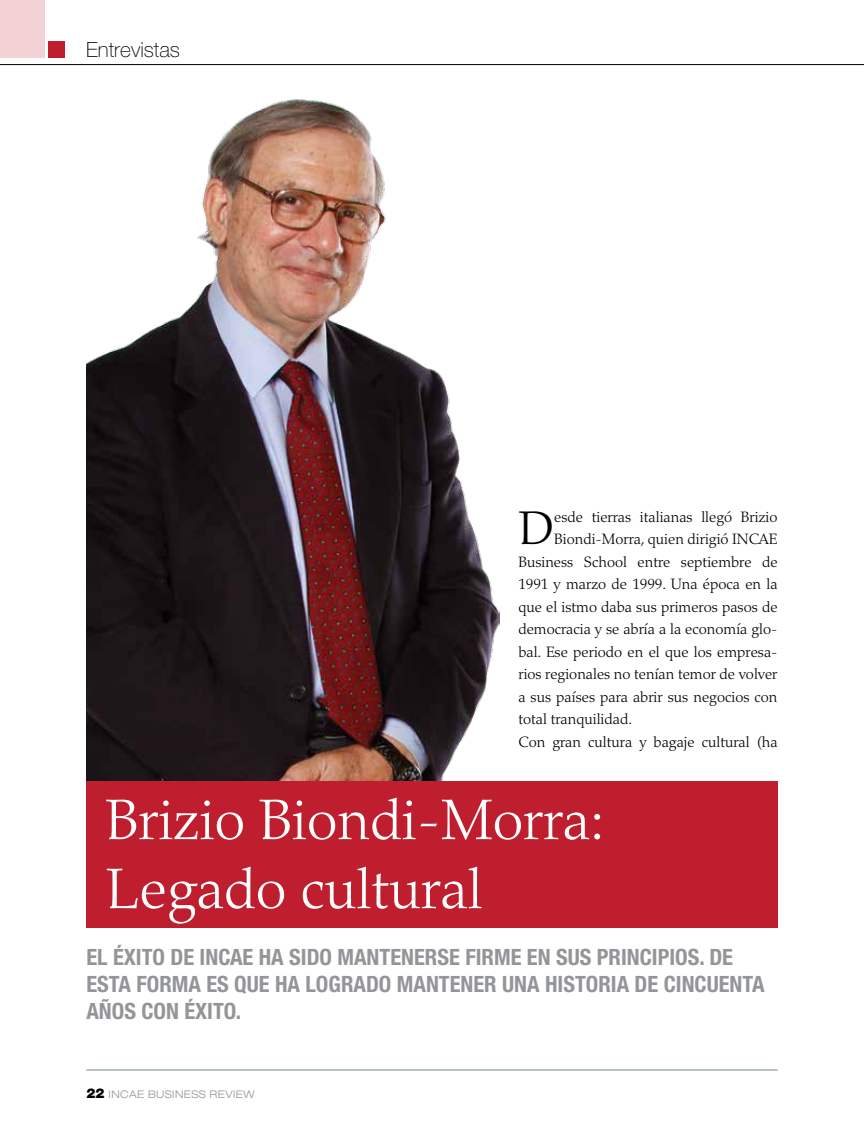
<style>
.page{position:relative;width:864px;height:1134px;background:#fff}
.page>*{position:absolute;margin:0;border:0;box-sizing:border-box;transform-origin:0 0}
.t1{font:300 57px/69px "Palatino";color:#fff}
.t2{font:300 47.1px "Palatino";color:#000}
.t3{font:700 condensed 22.5px "Helvetica Neue";color:#939598}
.t4{font:100 21px "Helvetica Neue";color:#000}
.t5{font:300 15px "Palatino";color:#000}
.t6{font:300 expanded 10.5px "Helvetica Neue";letter-spacing:.04em;color:#939598}
.s1{font-weight:900;font-stretch:normal;font-size:13.5px;color:#000}
</style>
<div class="page">
<div style="left:48px;top:41px;width:17px;height:17px;background:#be1e2d"></div>
<div style="left:0;top:0;width:44px;height:57px;background:#f2d2d5"></div>
<img style="left:86px;top:99px;width:414px;height:682px">
<div style="left:87px;top:781px;width:691px;height:146px;background:#be1e2d"></div>
<hr style="left:86px;top:1069px;width:692px;height:2px;background:#a1b0b4">
<hr style="left:0;top:64px;width:864px;height:1px;background:#000">
<h3 class="t4" style="left:86px;top:38px;width:95px">Entrevistas</h3>
<h2 class="t2" style="left:518px;top:501px;width:37px">D</h2>
<p class="t5" style="left:554px;top:508px;width:225px">esde tierras italianas llegó Brizio</p>
<p class="t5" style="left:554px;top:530px;width:225px">Biondi-Morra, quien dirigió INCAE</p>
<p class="t5" style="left:518px;top:553px;width:261px">Business School entre septiembre de</p>
<p class="t5" style="left:518px;top:575px;width:261px">1991 y marzo de 1999. Una época en la</p>
<p class="t5" style="left:518px;top:598px;width:261px">que el istmo daba sus primeros pasos de</p>
<p class="t5" style="left:518px;top:620px;width:261px">democracia y se abría a la economía glo-</p>
<p class="t5" style="left:518px;top:643px;width:261px">bal. Ese periodo en el que los empresa-</p>
<p class="t5" style="left:518px;top:665px;width:261px">rios regionales no tenían temor de volver</p>
<p class="t5" style="left:518px;top:688px;width:261px">a sus países para abrir sus negocios con</p>
<p class="t5" style="left:518px;top:710px;width:115px">total tranquilidad.</p>
<p class="t5" style="left:518px;top:733px;width:261px">Con gran cultura y bagaje cultural (ha</p>
<h1 class="t1" style="left:106px;top:786px;width:500px">Brizio Biondi-Morra:<br>Legado cultural</h1>
<h3 class="t3" style="left:86px;top:943px;width:215px">EL ÉXITO DE INCAE HA SIDO</h3>
<h3 class="t3" style="left:337px;top:943px;width:14px">MANTENERSE</h3>
<h3 class="t3" style="left:465px;top:943px;width:23px">FIRME</h3>
<h3 class="t3" style="left:527px;top:943px;width:82px">EN SUS PRINCIPIOS</h3>
<h3 class="t3" style="left:699px;top:943px;width:34px">. DE</h3>
<h3 class="t3" style="left:86px;top:970px;width:12px">ESTA</h3>
<h3 class="t3" style="left:136px;top:970px;width:25px">FORMA</h3>
<h3 class="t3" style="left:206px;top:970px;width:113px">ES QUE HA LOGRADO</h3>
<h3 class="t3" style="left:397px;top:970px;width:14px">MANTENER</h3>
<h3 class="t3" style="left:502px;top:970px;width:67px">UNA HISTORIA</h3>
<h3 class="t3" style="left:635px;top:970px;width:41px">DE CINC</h3>
<h3 class="t3" style="left:707px;top:970px;width:25px">UENTA</h3>
<h3 class="t3" style="left:86px;top:997px;width:68px">AÑOS CON</h3>
<h3 class="t3" style="left:184px;top:997px;width:58px">ÉXITO.</h3>
<p class="t6" style="left:86px;top:1088px;width:170px"><span class="s1">22</span> INCAE BUSINESS REVIEW</p>
</div>
